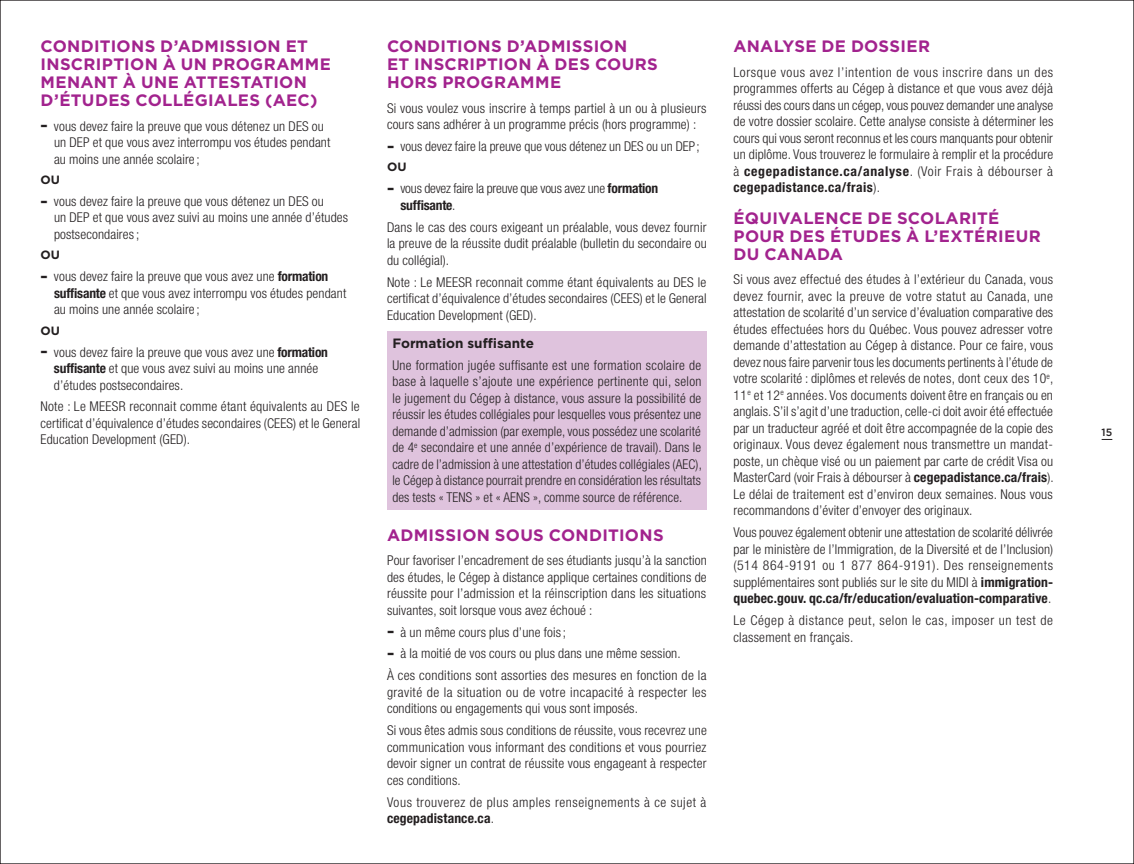
<style>
.page{position:relative;width:1134px;height:864px;background:#fff}
.page>*{position:absolute;margin:0;border:0;box-sizing:border-box;transform-origin:0 0}
.t1{font:700 16.5px/18px "Gotham";letter-spacing:.02em;color:#a2238e}
.t2{font:300 condensed 13.5px/16.5px "Helvetica Neue";letter-spacing:.01em;color:#231f20;text-align:justify}
.t3{font:300 condensed 13.5px/16.5px "Helvetica Neue";letter-spacing:.04em;color:#231f20}
.t4{font:300 condensed 13.5px/16.5px "Helvetica Neue";letter-spacing:.03em;color:#231f20}
.t5{font:300 condensed 13.5px/16.5px "Helvetica Neue";letter-spacing:-.015em;color:#231f20}
.t6{font:700 13.5px "Gotham";color:#231f20}
.t7{font:700 12px "Gotham";letter-spacing:.01em;color:#231f20}
.t8{font:500 10.5px "Gotham";color:#231f20}
.s1{font-family:"Gotham";font-weight:700;font-stretch:normal;font-size:16.2px}
.s2{font-weight:700}
</style>
<div class="page">
<div style="left:387px;top:331px;width:319px;height:179px;background:#dfc3dd"></div>
<p class="t1" style="left:40px;top:37px;width:269px">CONDITIONS D’ADMISSION ET<br>INSCRIPTION À UN PROGRAMME<br>MENANT</p>
<p class="t1" style="left:41px;top:73px;width:279px;text-indent:82px">À UNE ATTESTATION<br>D’ÉTUDES COLLÉGIALES (AEC)</p>
<p class="t2" style="left:54px;top:118px;width:278px;text-align:left;text-indent:-14px"><span class="s1">–</span> vous devez faire la preuve que vous détenez un DES ou un DEP et que vous avez interrompu vos études pendant au moins une année scolaire ;</p>
<p class="t7" style="left:40px;top:173px;width:21px">OU</p>
<p class="t2" style="left:54px;top:193px;width:296px;text-align:left;text-indent:-14px"><span class="s1">–</span> vous devez faire la preuve que vous détenez un DES ou<br>un DEP et que vous avez suivi au moins une année d’études postsecondaires;</p>
<p class="t7" style="left:40px;top:248px;width:21px">OU</p>
<p class="t2" style="left:54px;top:268px;width:294px;text-align:left;text-indent:-14px"><span class="s1">–</span> vous devez faire la preuve que vous avez une <span class="s2">formation suffisante</span> et que vous avez interrompu vos études pendant au moins une année scolaire ;</p>
<p class="t7" style="left:40px;top:323px;width:21px">OU</p>
<p class="t2" style="left:54px;top:343px;width:276px;text-align:left;text-indent:-13px"><span class="s1">–</span> vous devez faire la preuve que vous avez une <span class="s2">formation suffisante</span> et que vous avez suivi au moins une année d’études postsecondaires.</p>
<p class="t2" style="left:40px;top:398px;width:321px">Note : Le MEESR reconnait comme étant équivalents au DES le certificat d’équivalence d’études secondaires (CEES) et le General Education Development (GED).</p>
<p class="t1" style="left:387px;top:37px;width:272px">CONDITIONS D’ADMISSION<br>ET INSCRIPTION À DES COURS<br>HORS PROGRAMME</p>
<p class="t2" style="left:387px;top:100px;width:321px">Si vous voulez vous inscrire à temps partiel à un ou à plusieurs cours sans adhérer à un programme précis (hors programme) :</p>
<p class="t2" style="left:387px;top:138px;width:314px"><span class="s1">–</span> vous devez faire la preuve que vous détenez un DES ou un DEP;</p>
<p class="t7" style="left:387px;top:160px;width:21px">OU</p>
<p class="t5" style="left:400px;top:180px;width:259px;text-indent:-14px"><span class="s1">–</span> vous devez faire la preuve que vous avez une <span class="s2">formation suffisante</span>.</p>
<p class="t2" style="left:387px;top:219px;width:321px">Dans le cas des cours exigeant un préalable, vous devez fournir la preuve de la réussite dudit préalable (bulletin du secondaire ou du collégial).</p>
<p class="t2" style="left:387px;top:274px;width:321px">Note : Le MEESR reconnait comme étant équivalents au DES le certificat d’équivalence d’études secondaires (CEES) et le General Education Development (GED).</p>
<p class="t6" style="left:392px;top:335px;width:143px">FORMATION SUFFISANTE</p>
<p class="t2" style="left:392px;top:356px;width:311px">Une formation jugée suffisante est une formation scolaire de base à laquelle s’ajoute une expérience pertinente qui, selon le jugement du Cégep à distance, vous assure la possibilité de réussir les études collégiales pour lesquelles vous présentez une demande d’admission (par exemple, vous possédez une scolarité de 4<sup>e</sup> secondaire et une année d’expérience de travail). Dans le cadre de l’admission à une attestation d’études collégiales (AEC), le Cégep à distance pourrait prendre en considération les résultats des tests « TENS » et « AENS », comme source de référence.</p>
<p class="t1" style="left:387px;top:525px;width:278px">ADMISSION SOUS CONDITIONS</p>
<p class="t2" style="left:387px;top:552px;width:321px">Pour favoriser l’encadrement de ses étudiants jusqu’à la sanction des études, le Cégep à distance applique certaines conditions de réussite pour l’admission et la réinscription dans les situations suivantes, soit lorsque vous avez échoué :</p>
<p class="t2" style="left:387px;top:623px;width:181px"><span class="s1">–</span> à un même cours plus d’une fois;</p>
<p class="t2" style="left:387px;top:643px;width:321px;line-height:21.9px"><span class="s1">–</span> à la moitié de vos cours ou plus dans une même session.<br>À ces conditions sont assorties des mesures en fonction de la</p>
<p class="t4" style="left:387px;top:684px;width:321px">gravité de la situation ou de votre incapacité à respecter les conditions ou engagements qui vous sont imposés.</p>
<p class="t2" style="left:387px;top:722px;width:321px">Si vous êtes admis sous conditions de réussite, vous recevrez une communication vous informant des conditions et vous pourriez devoir signer un contrat de réussite vous engageant à respecter ces conditions.</p>
<p class="t3" style="left:387px;top:793px;width:321px">Vous trouverez de plus amples renseignements à ce sujet à <span class="s2">cegepadistance.ca</span>.</p>
<p class="t1" style="left:734px;top:37px;width:198px">ANALYSE DE DOSSIER</p>
<p class="t2" style="left:734px;top:64px;width:321px">Lorsque vous avez l’intention de vous inscrire dans un des programmes offerts au Cégep à distance et que vous avez déjà réussi des cours dans un cégep, vous pouvez demander une analyse de votre dossier scolaire. Cette analyse consiste à déterminer les cours qui vous seront reconnus et les cours manquants pour obtenir un diplôme. Vous trouverez le formulaire à remplir et la procédure à <span class="s2">cegepadistance.ca/analyse</span>. (Voir Frais à débourser à <span class="s2">cegepadistance.ca/frais</span>).</p>
<p class="t1" style="left:734px;top:208px;width:309px">ÉQUIVALENCE DE SCOLARITÉ<br>POUR DES ÉTUDES À L’EXTÉRIEUR<br>DU CANADA</p>
<p class="t2" style="left:733px;top:271px;width:322px">Si vous avez effectué des études à l’extérieur du Canada, vous devez fournir, avec la preuve de votre statut au Canada, une attestation de scolarité d’un service d’évaluation comparative des études effectuées hors du Québec. Vous pouvez adresser votre demande d’attestation au Cégep à distance. Pour ce faire, vous devez nous faire parvenir tous les documents pertinents à l’étude de votre scolarité : diplômes et relevés de notes, dont ceux des 10<sup>e</sup>, 11<sup>e</sup> et 12<sup>e</sup> années. Vos documents doivent être en français ou en anglais. S’il s’agit d’une traduction, celle-ci doit avoir été effectuée par un traducteur agréé et doit être accompagnée de la copie des originaux. Vous devez également nous transmettre un mandat&shy;poste, un chèque visé ou un paiement par carte de crédit Visa ou MasterCard (voir Frais à débourser à <span class="s2">cegepadistance.ca/frais</span>).<br>Le délai de traitement est d’environ deux semaines. Nous vous recommandons d’éviter d’envoyer des originaux.</p>
<p class="t2" style="left:733px;top:524px;width:321px">Vous pouvez également obtenir une attestation de scolarité délivrée par le ministère de l’Immigration, de la Diversité et de l’Inclusion) (514 864-9191 ou 1 877 864-9191). Des renseignements supplémentaires sont publiés sur le site du MIDI à <span class="s2">immigration&shy;quebec.gouv. qc.ca/fr/education/evaluation-comparative</span>.</p>
<p class="t3" style="left:733px;top:612px;width:321px">Le Cégep à distance peut, selon le cas, imposer un test de classement en français.</p>
<p class="t8" style="left:1102px;top:427px;width:12px">15</p>
</div>
